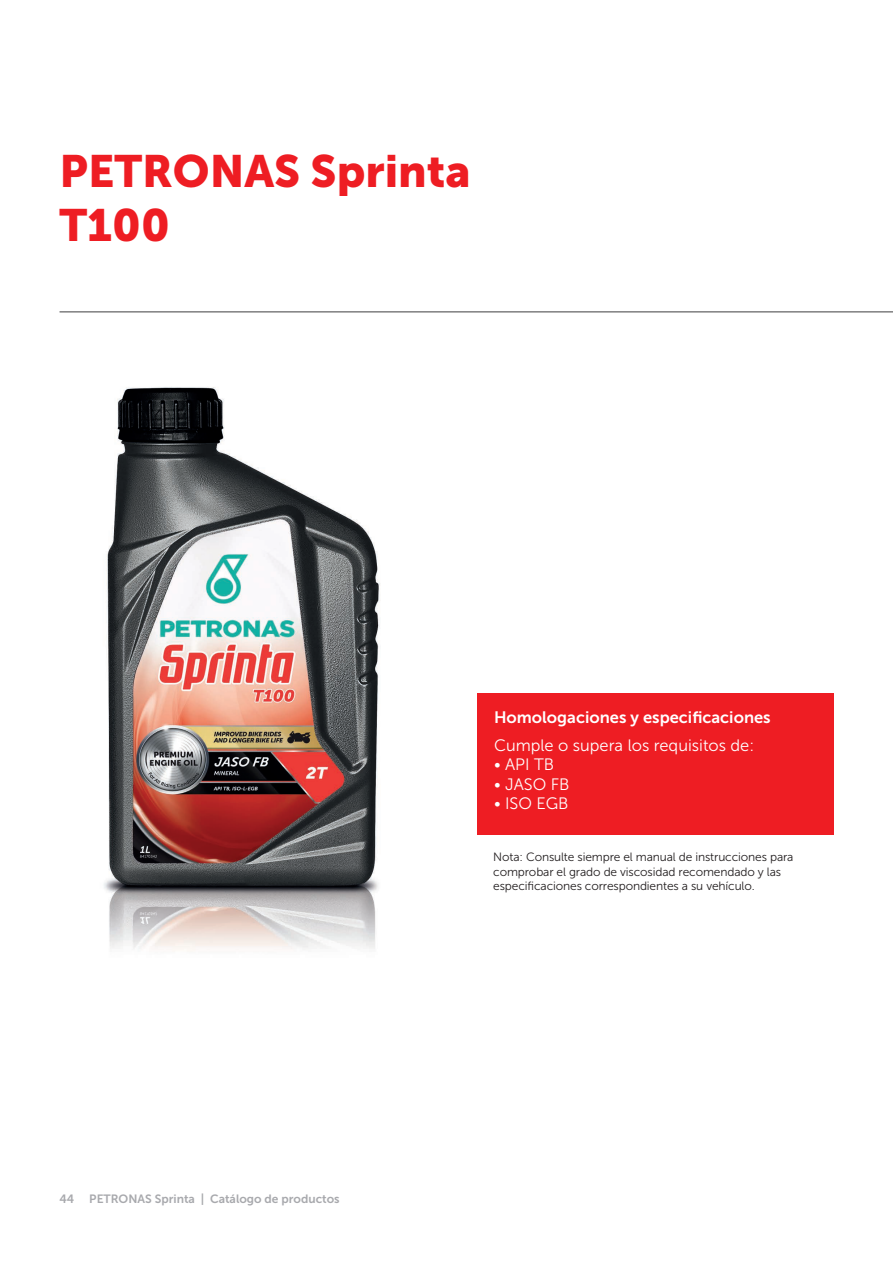
<style>
.page{position:relative;width:893px;height:1263px;background:#fff}
.page>*{position:absolute;margin:0;border:0;box-sizing:border-box;transform-origin:0 0}
.t1{font:45px/54px "Museo Sans 900";color:#ee1d23}
.t2{font:16.5px "Museo Sans 300";color:#fff}
.t3{font:16.5px "Museo Sans 700";color:#fff}
.t4{font:12px/14.4px "Museo Sans 300";letter-spacing:-.01em;color:#231f20}
.t5{font:12px "Museo Sans 700";color:#a8a9ad}
</style>
<div class="page">
<hr style="left:60px;top:311px;width:833px;height:1px;background:#3e3e3f">
<div style="left:477px;top:693px;width:356px;height:141px;background:#ee1d23"></div>
<img style="left:104px;top:387px;width:276px;height:565px">
<h1 class="t1" style="left:60px;top:144px;width:413px">PETRONAS Sprinta<br>T100</h1>
<p class="t5" style="left:60px;top:1192px;width:282px">44 PETRONAS Sprinta | Catálogo de productos</p>
<h2 class="t3" style="left:494px;top:708px;width:278px">Homologaciones y especificaciones</h2>
<h2 class="t2" style="left:494px;top:736px;width:262px">Cumple o supera los requisitos de:</h2>
<h2 class="t2" style="left:494px;top:755px;width:62px">• API TB</h2>
<h2 class="t2" style="left:494px;top:775px;width:77px">• JASO FB</h2>
<h2 class="t2" style="left:494px;top:794px;width:76px">• ISO EGB</h2>
<p class="t4" style="left:493px;top:850px;width:302px">Nota: Consulte siempre el manual de instrucciones para comprobar el grado de viscosidad recomendado y las especificaciones correspondientes a su vehículo.</p>
</div>
